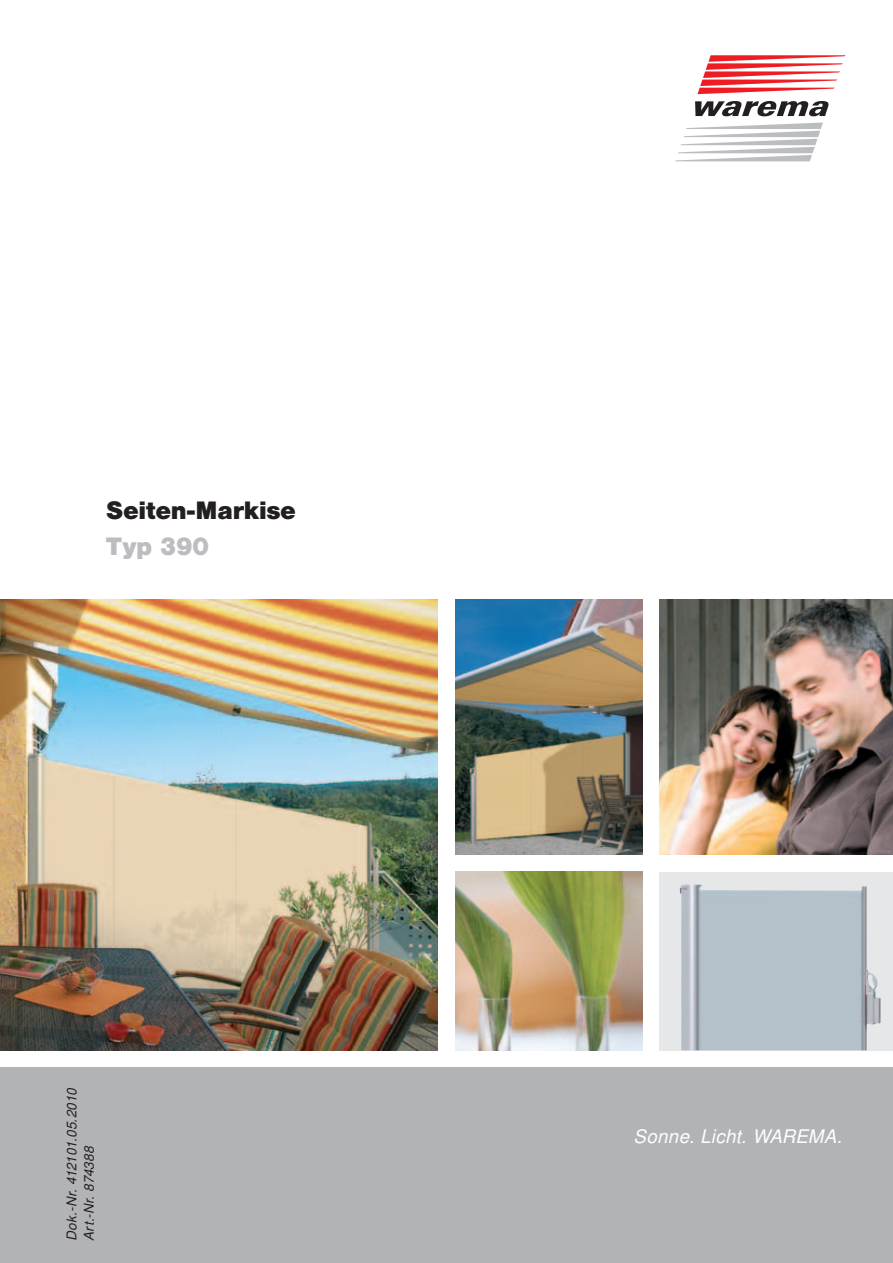
<style>
.page{position:relative;width:893px;height:1263px;background:#fff}
.page>*{position:absolute;margin:0;border:0;box-sizing:border-box;transform-origin:0 0}
.t1{font:900 24px "Nimbus San LOT";letter-spacing:-.015em;color:#231f20}
.t2{font:900 24px "Nimbus San LOT";letter-spacing:-.02em;color:#bcbdc0}
.t3{font:italic 18.75px "Nimbus San LOT";letter-spacing:.015em;color:#fff}
.t4{font:italic 13.5px/17px "Nimbus San LOT";letter-spacing:-.03em;color:#231f20}
</style>
<div class="page">
<img style="left:659px;top:600px;width:234px;height:255px">
<div style="left:659px;top:872px;width:234px;height:178px;background:#e6e7e9"></div>
<img style="left:455px;top:872px;width:187px;height:178px">
<img style="left:0;top:600px;width:438px;height:450px">
<img style="left:455px;top:600px;width:187px;height:255px">
<div style="left:0;top:1067px;width:893px;height:196px;background:#b2b3b7"></div>
<svg style="left:695px;top:101px;width:134px;height:15px"></svg>
<svg style="left:697px;top:55px;width:149px;height:39px"></svg>
<svg style="left:675px;top:123px;width:148px;height:38px"></svg>
<img style="left:680px;top:884px;width:201px;height:166px">
<h1 class="t1" style="left:106px;top:495px;width:191px">Seiten-Markise</h1>
<h1 class="t2" style="left:106px;top:531px;width:105px">Typ 390</h1>
<p class="t4" style="left:64px;top:1241px;width:154px;rotate:-90deg">Dok.-Nr. 412101.05.2010<br>Art.-Nr. 874388</p>
<h2 class="t3" style="left:634px;top:1125px;width:210px">Sonne. Licht. WAREMA.</h2>
</div>
